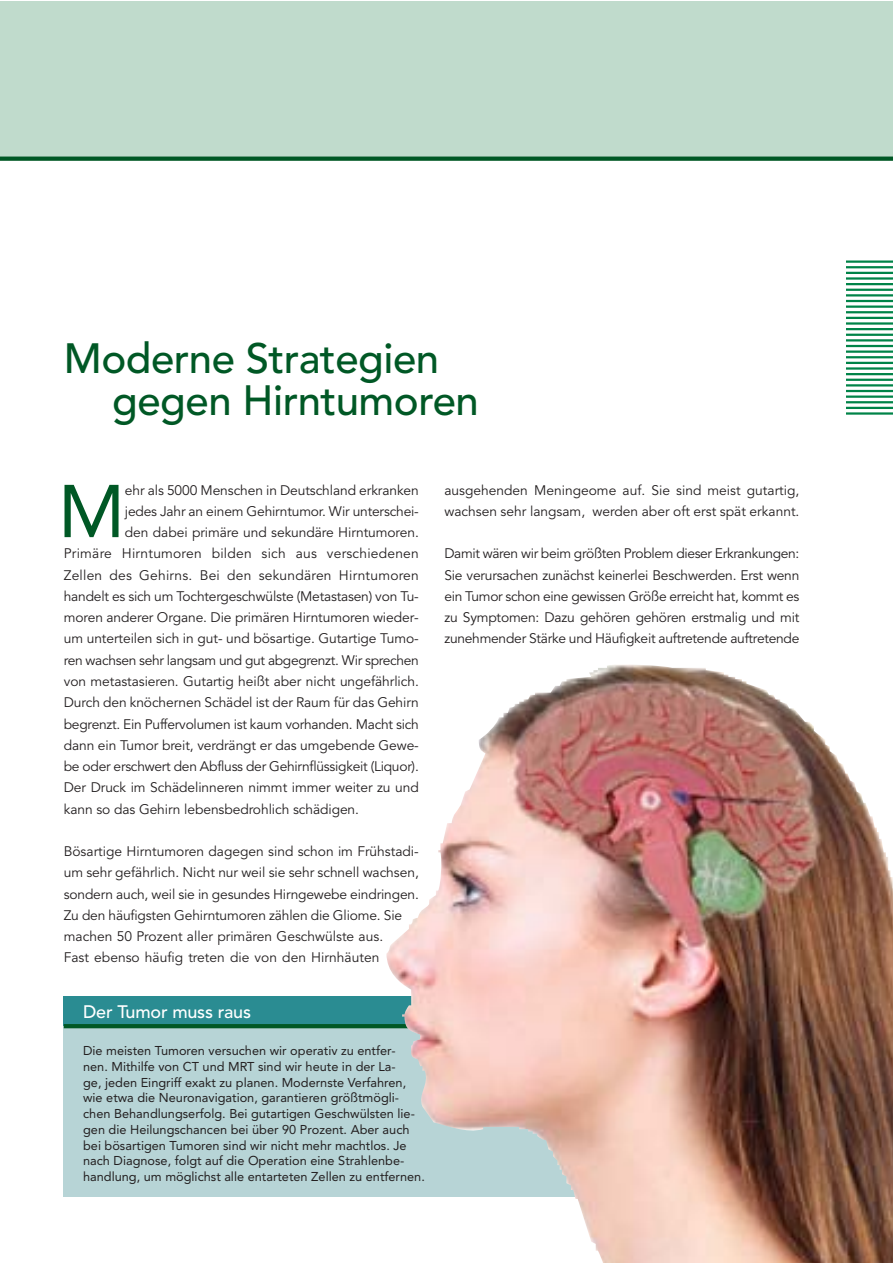
<style>
.page{position:relative;width:893px;height:1263px;background:#fff}
.page>*{position:absolute;margin:0;border:0;box-sizing:border-box;transform-origin:0 0}
.t1{font:73.8px "Avenir";color:#005825}
.t2{font:500 42px/42px "Avenir";letter-spacing:-.01em;color:#005825}
.t3{font:500 18px "Avenir";letter-spacing:-.01em;color:#fff}
.t4{font:13.8px/21.3px "Avenir";letter-spacing:-.005em;color:#231f20}
.t5{font:13.8px "Avenir";letter-spacing:.015em;color:#231f20}
.t6{font:13.8px "Avenir";letter-spacing:-.025em;color:#231f20}
.t7{font:12.75px/15.8px "Avenir";color:#231f20}
</style>
<div class="page">
<div style="left:0;top:1px;width:892px;height:158px;background:#c0dbcc"></div>
<svg style="left:0;top:157px;width:892px;height:4px;background:#0c602f"></svg>
<hr style="left:846px;top:260px;width:46px;height:3px;background:#008348">
<hr style="left:846px;top:266px;width:46px;height:2px;background:#008348">
<hr style="left:846px;top:272px;width:46px;height:2px;background:#008348">
<hr style="left:846px;top:277px;width:46px;height:3px;background:#008348">
<hr style="left:846px;top:283px;width:46px;height:2px;background:#008348">
<hr style="left:846px;top:289px;width:46px;height:2px;background:#008348">
<hr style="left:846px;top:294px;width:46px;height:2px;background:#008348">
<hr style="left:846px;top:300px;width:46px;height:2px;background:#008348">
<hr style="left:846px;top:305px;width:46px;height:3px;background:#008348">
<hr style="left:846px;top:311px;width:46px;height:2px;background:#008348">
<hr style="left:846px;top:317px;width:46px;height:2px;background:#008348">
<hr style="left:846px;top:322px;width:46px;height:3px;background:#008348">
<hr style="left:846px;top:328px;width:46px;height:2px;background:#008348">
<hr style="left:846px;top:334px;width:46px;height:2px;background:#008348">
<hr style="left:846px;top:339px;width:46px;height:2px;background:#008348">
<hr style="left:846px;top:345px;width:46px;height:2px;background:#008348">
<hr style="left:846px;top:350px;width:46px;height:3px;background:#008348">
<hr style="left:846px;top:356px;width:46px;height:2px;background:#008348">
<hr style="left:846px;top:362px;width:46px;height:2px;background:#008348">
<hr style="left:846px;top:367px;width:46px;height:3px;background:#008348">
<hr style="left:846px;top:373px;width:46px;height:2px;background:#008348">
<hr style="left:846px;top:379px;width:46px;height:2px;background:#008348">
<hr style="left:846px;top:384px;width:46px;height:2px;background:#008348">
<hr style="left:846px;top:390px;width:46px;height:2px;background:#008348">
<hr style="left:846px;top:395px;width:46px;height:3px;background:#008348">
<hr style="left:846px;top:401px;width:46px;height:2px;background:#008348">
<hr style="left:846px;top:407px;width:46px;height:2px;background:#008348">
<hr style="left:846px;top:412px;width:46px;height:3px;background:#008348">
<div style="left:64px;top:1026px;width:576px;height:170px;background:#b7d4d6"></div>
<div style="left:64px;top:996px;width:423px;height:30px;background:#2a8c92"></div>
<hr style="left:64px;top:1024px;width:423px;height:4px;background:#005825">
<img style="left:386px;top:664px;width:506px;height:599px">
<h2 class="t2" style="left:112px;top:342px;width:368px;text-indent:-48px">Moderne Strategien gegen Hirntumoren</h2>
<h1 class="t1" style="left:58px;top:481px;width:68px">M</h1>
<p class="t4" style="left:125px;top:481px;width:295px">ehr als 5000 Menschen in Deutschland erkranken</p>
<p class="t4" style="left:125px;top:502px;width:295px">jedes Jahr an einem Gehirntumor. Wir unterschei-</p>
<p class="t4" style="left:125px;top:523px;width:295px">den dabei primäre und sekundäre Hirntumoren.</p>
<p class="t5" style="left:64px;top:548px;width:357px">Primäre Hirntumoren bilden sich aus verschiedenen</p>
<p class="t5" style="left:64px;top:569px;width:357px">Zellen des Gehirns. Bei den sekundären Hirntumoren</p>
<p class="t4" style="left:64px;top:587px;width:357px">handelt es sich um Tochtergeschwülste (Metastasen) von Tu-</p>
<p class="t4" style="left:64px;top:608px;width:357px">moren anderer Organe. Die primären Hirntumoren wieder-</p>
<p class="t4" style="left:64px;top:629px;width:357px">um unterteilen sich in gut- und bösartige. Gutartige Tumo-</p>
<p class="t6" style="left:64px;top:654px;width:357px">ren wachsen sehr langsam und gut abgegrenzt. Wir sprechen</p>
<p class="t4" style="left:64px;top:672px;width:357px">von metastasieren. Gutartig heißt aber nicht ungefährlich.</p>
<p class="t4" style="left:64px;top:693px;width:357px">Durch den knöchernen Schädel ist der Raum für das Gehirn</p>
<p class="t4" style="left:64px;top:715px;width:357px">begrenzt. Ein Puffervolumen ist kaum vorhanden. Macht sich</p>
<p class="t4" style="left:64px;top:736px;width:357px">dann ein Tumor breit, verdrängt er das umgebende Gewe-</p>
<p class="t4" style="left:64px;top:757px;width:357px">be oder erschwert den Abfluss der Gehirnflüssigkeit (Liquor).</p>
<p class="t4" style="left:64px;top:778px;width:357px">Der Druck im Schädelinneren nimmt immer weiter zu und</p>
<p class="t4" style="left:64px;top:800px;width:297px">kann so das Gehirn lebensbedrohlich schädigen.</p>
<p class="t4" style="left:64px;top:842px;width:357px">Bösartige Hirntumoren dagegen sind schon im Frühstadi&shy;um sehr gefährlich. Nicht nur weil sie sehr schnell wachsen, sondern auch, weil sie in gesundes Hirngewebe eindringen.<br>Zu den häufigsten Gehirntumoren zählen die Gliome. Sie machen 50 Prozent aller primären Geschwülste aus.<br>Fast ebenso häufig treten die von den Hirnhäuten</p>
<h3 class="t3" style="left:83px;top:1004px;width:169px">Der Tumor muss raus</h3>
<p class="t7" style="left:83px;top:1044px;width:343px">Die meisten Tumoren versuchen wir operativ zu entfer-<br>nen. Mithilfe von CT und MRT sind wir heute in der La-<br>ge, jeden Eingriff exakt zu planen. Modernste Verfahren, wie etwa die Neuronavigation, garantieren größtmögli&shy;chen Behandlungserfolg. Bei gutartigen Geschwülsten lie&shy;gen die Heilungschancen bei über 90 Prozent. Aber auch bei bösartigen Tumoren sind wir nicht mehr machtlos. Je nach Diagnose, folgt auf die Operation eine Strahlenbe&shy;handlung, um möglichst alle entarteten Zellen zu entfernen.</p>
<p class="t4" style="left:444px;top:481px;width:357px">ausgehenden Meningeome auf. Sie sind meist gutartig, wachsen sehr langsam, werden aber oft erst spät erkannt.</p>
<p class="t4" style="left:444px;top:544px;width:357px;text-align:justify">Damit wären wir beim größten Problem dieser Erkrankungen:<br>Sie verursachen zunächst keinerlei Beschwerden. Erst wenn ein Tumor schon eine gewissen Größe erreicht hat, kommt es zu Symptomen: Dazu gehören gehören erstmalig und mit zunehmender Stärke und Häufigkeit auftretende auftretende</p>
</div>
